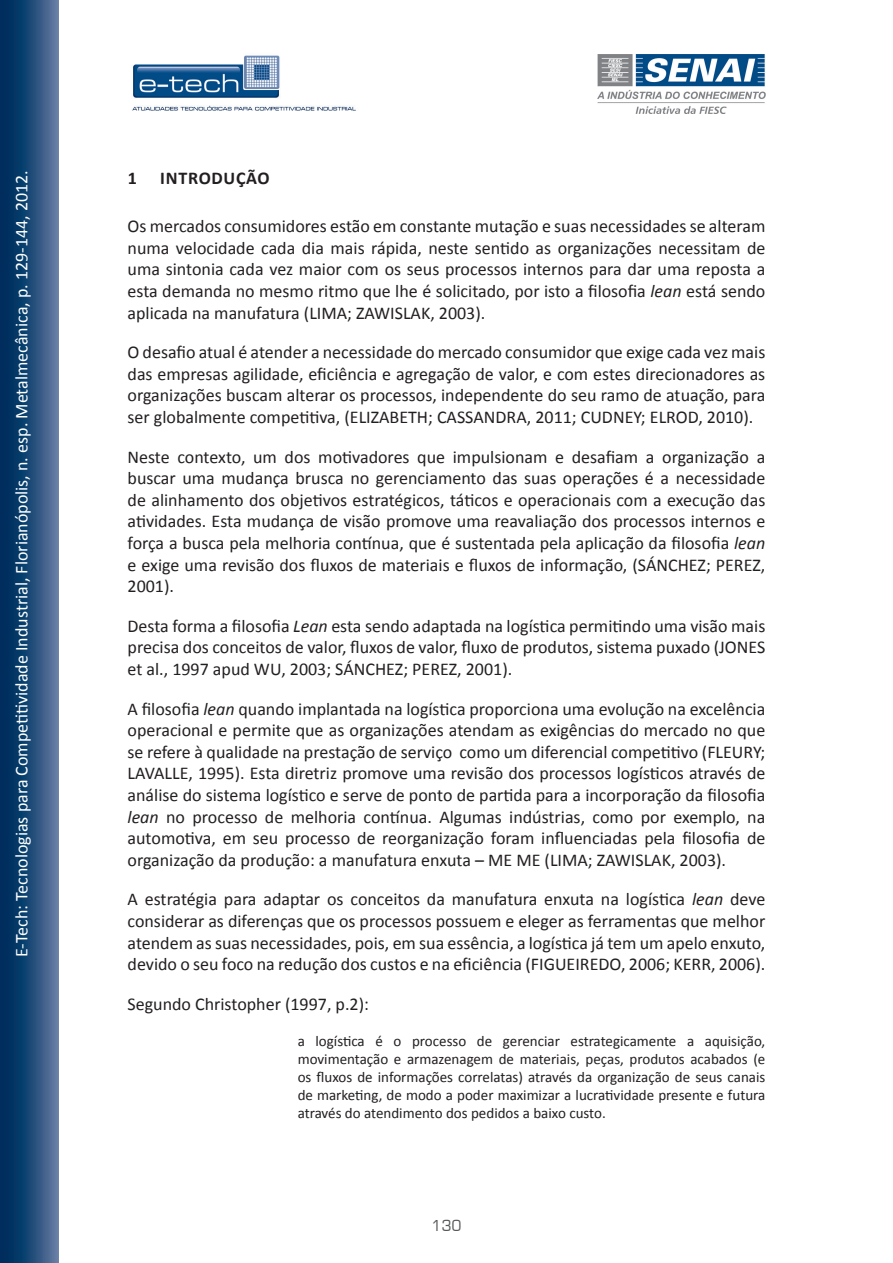
<style>
.page{position:relative;width:893px;height:1263px;background:#fff}
.page>*{position:absolute;margin:0;border:0;box-sizing:border-box;transform-origin:0 0}
.t1{font:18px/21.6px "Calibri";color:#231f20;text-align:justify}
.t2{font:18px "Calibri";color:#fff}
.Nível_01{font:700 18px "Calibri";letter-spacing:.04em;color:#231f20}
.Citação{font:15px/18px "Calibri";color:#231f20;text-align:justify}
.t3{font:15px "Square 721 BT";color:#57585a}
.s1{font-style:italic}
</style>
<div class="page">
<svg style="left:0;top:0;width:58px;height:1263px;background:#214b78"></svg>
<img style="left:132px;top:55px;width:224px;height:56px">
<img style="left:597px;top:55px;width:168px;height:59px">
<p class="t2" style="left:10px;top:957px;width:788px;rotate:-90deg">E-Tech: Tecnologias para Competitividade Industrial, Florianópolis, n. esp. Metalmecânica, p. 129-144, 2012.</p>
<p class="Nível_01" style="left:128px;top:166px;width:11px">1</p>
<p class="Nível_01" style="left:160px;top:166px;width:111px">INTRODUÇÃO</p>
<p class="t1" style="left:128px;top:215px;width:639px">Os mercados consumidores estão em constante mutação e suas necessidades se alteram numa velocidade cada dia mais rápida, neste sentido as organizações necessitam de uma sintonia cada vez maior com os seus processos internos para dar uma reposta a esta demanda no mesmo ritmo que lhe é solicitado, por isto a filosofia <span class="s1">lean</span> está sendo aplicada na manufatura (LIMA; ZAWISLAK, 2003).</p>
<p class="t1" style="left:128px;top:341px;width:639px">O desafio atual é atender a necessidade do mercado consumidor que exige cada vez mais das empresas agilidade, eficiência e agregação de valor, e com estes direcionadores as organizações buscam alterar os processos, independente do seu ramo de atuação, para ser globalmente competitiva, (ELIZABETH; CASSANDRA, 2011; CUDNEY; ELROD, 2010).</p>
<p class="t1" style="left:128px;top:446px;width:639px">Neste contexto, um dos motivadores que impulsionam e desafiam a organização a buscar uma mudança brusca no gerenciamento das suas operações é a necessidade de alinhamento dos objetivos estratégicos, táticos e operacionais com a execução das atividades. Esta mudança de visão promove uma reavaliação dos processos internos e força a busca pela melhoria contínua, que é sustentada pela aplicação da filosofia <span class="s1">lean </span>e exige uma revisão dos fluxos de materiais e fluxos de informação, (SÁNCHEZ; PEREZ, 2001).</p>
<p class="t1" style="left:128px;top:615px;width:639px">Desta forma a filosofia <span class="s1">Lean</span> esta sendo adaptada na logística permitindo uma visão mais precisa dos conceitos de valor, fluxos de valor, fluxo de produtos, sistema puxado (JONES et al., 1997 apud WU, 2003; SÁNCHEZ; PEREZ, 2001).</p>
<p class="t1" style="left:128px;top:698px;width:639px">A filosofia <span class="s1">lean</span> quando implantada na logística proporciona uma evolução na excelência operacional e permite que as organizações atendam as exigências do mercado no que se refere à qualidade na prestação de serviço como um diferencial competitivo (FLEURY; LAVALLE, 1995). Esta diretriz promove uma revisão dos processos logísticos através de análise do sistema logístico e serve de ponto de partida para a incorporação da filosofia <span class="s1">lean</span> no processo de melhoria contínua. Algumas indústrias, como por exemplo, na automotiva, em seu processo de reorganização foram influenciadas pela filosofia de organização da produção: a manufatura enxuta – ME ME (LIMA; ZAWISLAK, 2003).</p>
<p class="t1" style="left:128px;top:889px;width:639px">A estratégia para adaptar os conceitos da manufatura enxuta na logística <span class="s1">lean</span> deve considerar as diferenças que os processos possuem e eleger as ferramentas que melhor atendem as suas necessidades, pois, em sua essência, a logística já tem um apelo enxuto, devido o seu foco na redução dos custos e na eficiência (FIGUEIREDO, 2006; KERR, 2006).</p>
<p class="t1" style="left:128px;top:993px;width:243px">Segundo Christopher (1997, p.2):</p>
<p class="Citação" style="left:298px;top:1032px;width:469px">a logística é o processo de gerenciar estrategicamente a aquisição, movimentação e armazenagem de materiais, peças, produtos acabados (e os fluxos de informações correlatas) através da organização de seus canais de marketing, de modo a poder maximizar a lucratividade presente e futura através do atendimento dos pedidos a baixo custo.</p>
<p class="t3" style="left:431px;top:1216px;width:32px">130</p>
</div>
